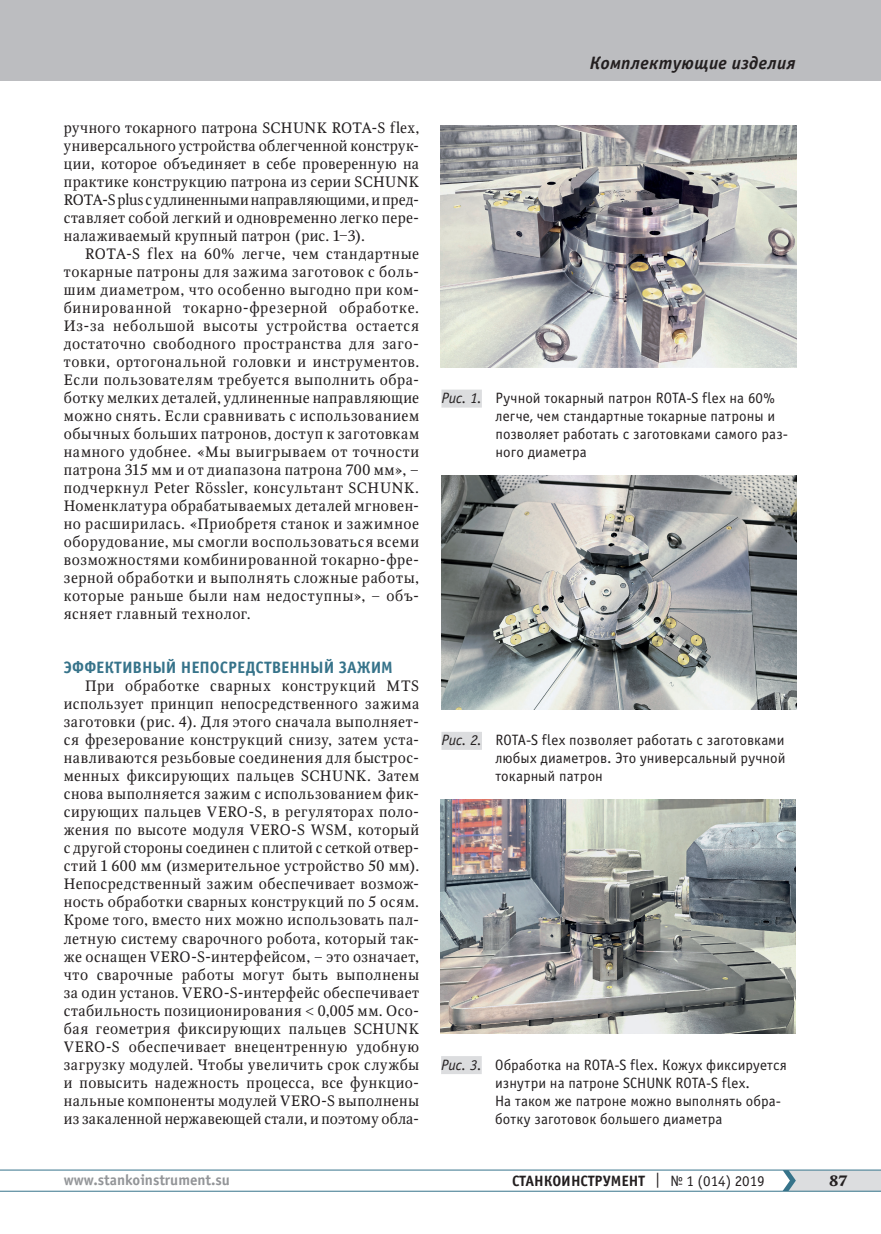
<style>
.page{position:relative;width:881px;height:1234px;background:#fff}
.page>*{position:absolute;margin:0;border:0;box-sizing:border-box;transform-origin:0 0}
.t1{font:italic 700 18px "Officina Sans C";letter-spacing:.015em;color:#231f20}
.t2{font:700 16.5px "Officina Sans C";letter-spacing:-.005em;color:#36738a}
.t3{font:15px/18px "Octava";letter-spacing:.025em;color:#231f20;text-align:justify}
.t4{font:15px/18px "Officina Sans C";letter-spacing:.005em;color:#231f20}
.t5{font:700 15px "Officina Sans C";color:#231f20}
.t6{font:700 15px "Officina Sans C";color:#939598}
.t7{font:700 15px "Octava";color:#231f20}
.s1{font-style:italic}
.s2{font-weight:400}
</style>
<div class="page">
<hr style="left:0;top:1190px;width:880px;height:1px;background:#36738a">
<hr style="left:0;top:1169px;width:880px;height:1px;background:#36738a">
<svg style="left:782px;top:1169px;width:98px;height:21px;background:#cdd4d8"></svg>
<div style="left:0;top:0;width:880px;height:81px;background:#bcbdc0"></div>
<img style="left:440px;top:126px;width:355px;height:241px">
<img style="left:441px;top:475px;width:354px;height:234px">
<img style="left:440px;top:799px;width:355px;height:234px">
<div style="left:441px;top:389px;width:40px;height:18px;background:#dcdddf"></div>
<div style="left:441px;top:731px;width:41px;height:18px;background:#dcdddf"></div>
<div style="left:441px;top:1055px;width:40px;height:18px;background:#dcdddf"></div>
<p class="t3" style="left:64px;top:119px;width:357px">ручного токарного патрона SCHUNK ROTA-S flex, универсального устройства облегченной конструк&shy;ции, которое объединяет в себе проверенную на практике конструкцию патрона из серии SCHUNK ROTA-S plus с удлиненными направляющими, и пред&shy;ставляет собой легкий и одновременно легко пере&shy;налаживаемый крупный патрон (рис. 1‒3).</p>
<p class="t3" style="left:64px;top:245px;width:357px;text-indent:21px">ROTA-S flex на 60% легче, чем стандартные токарные патроны для зажима заготовок с боль&shy;шим диаметром, что особенно выгодно при ком&shy;бинированной токарно-фрезерной обработке.<br>Из-за небольшой высоты устройства остается достаточно свободного пространства для заго&shy;товки, ортогональной головки и инструментов.<br>Если пользователям требуется выполнить обра&shy;ботку мелких деталей, удлиненные направляющие можно снять. Если сравнивать с использованием обычных больших патронов, доступ к заготовкам намного удобнее. «Мы выигрываем от точности патрона 315 мм и от диапазона патрона 700 мм», – подчеркнул Peter Rössler, консультант SCHUNK.<br>Номенклатура обрабатываемых деталей мгновен&shy;но расширилась. «Приобретя станок и зажимное оборудование, мы смогли воспользоваться всеми возможностями комбинированной токарно-фре&shy;зерной обработки и выполнять сложные работы, которые раньше были нам недоступны», – объ&shy;ясняет главный технолог.</p>
<p class="t2" style="left:64px;top:658px;width:330px">ЭФФЕКТИВНЫЙ НЕПОСРЕДСТВЕННЫЙ ЗАЖИМ</p>
<p class="t3" style="left:64px;top:677px;width:357px;text-indent:21px">При обработке сварных конструкций MTS использует принцип непосредственного зажима заготовки (рис. 4). Для этого сначала выполняет&shy;ся фрезерование конструкций снизу, затем уста&shy;навливаются резьбовые соединения для быстрос&shy;менных фиксирующих пальцев SCHUNK. Затем снова выполняется зажим с использованием фик&shy;сирующих пальцев VERO-S, в регуляторах поло&shy;жения по высоте модуля VERO-S WSM, который с другой стороны соединен с плитой с сеткой отвер&shy;стий 1 600 мм (измерительное устройство 50 мм).<br>Непосредственный зажим обеспечивает возмож&shy;ность обработки сварных конструкций по 5 осям.<br>Кроме того, вместо них можно использовать пал&shy;летную систему сварочного робота, который так&shy;же оснащен VERO-S-интерфейсом, – это означает, что сварочные работы могут быть выполнены за один установ. VERO-S-интерфейс обеспечивает стабильность позиционирования &lt; 0,005 мм. Осо&shy;бая геометрия фиксирующих пальцев SCHUNK VERO-S обеспечивает внецентренную удобную загрузку модулей. Чтобы увеличить срок службы и повысить надежность процесса, все функцио&shy;нальные компоненты модулей VERO-S выполнены из закаленной нержавеющей стали, и поэтому обла-</p>
<p class="t1" style="left:589px;top:53px;width:207px">Комплектующие изделия</p>
<p class="t4" style="left:495px;top:389px;width:294px;text-indent:-54px"><span class="s1">Рис. 1.</span> Ручной токарный патрон ROTA-S flex на 60% легче, чем стандартные токарные патроны и позволяет работать с заготовками самого раз&shy;ного диаметра</p>
<p class="t4" style="left:495px;top:731px;width:291px;text-align:justify;text-indent:-54px"><span class="s1">Рис. 2.</span> ROTA-S flex позволяет работать с заготовками любых диаметров. Это универсальный ручной токарный патрон</p>
<p class="t4" style="left:495px;top:1055px;width:293px;text-indent:-54px"><span class="s1">Рис. 3.</span> Обработка на ROTA-S flex. Кожух фиксируется изнутри на патроне SCHUNK ROTA-S flex.<br>На таком же патроне можно выполнять обра&shy;ботку заготовок большего диаметра</p>
<p class="t6" style="left:64px;top:1171px;width:168px">www.stankoinstrument.su</p>
<p class="t5" style="left:512px;top:1171px;width:254px">СТАНКОИНСТРУМЕНТ <span class="s2">| № 1 (014) 2019</span></p>
<p class="t7" style="left:828px;top:1170px;width:20px">87</p>
</div>
